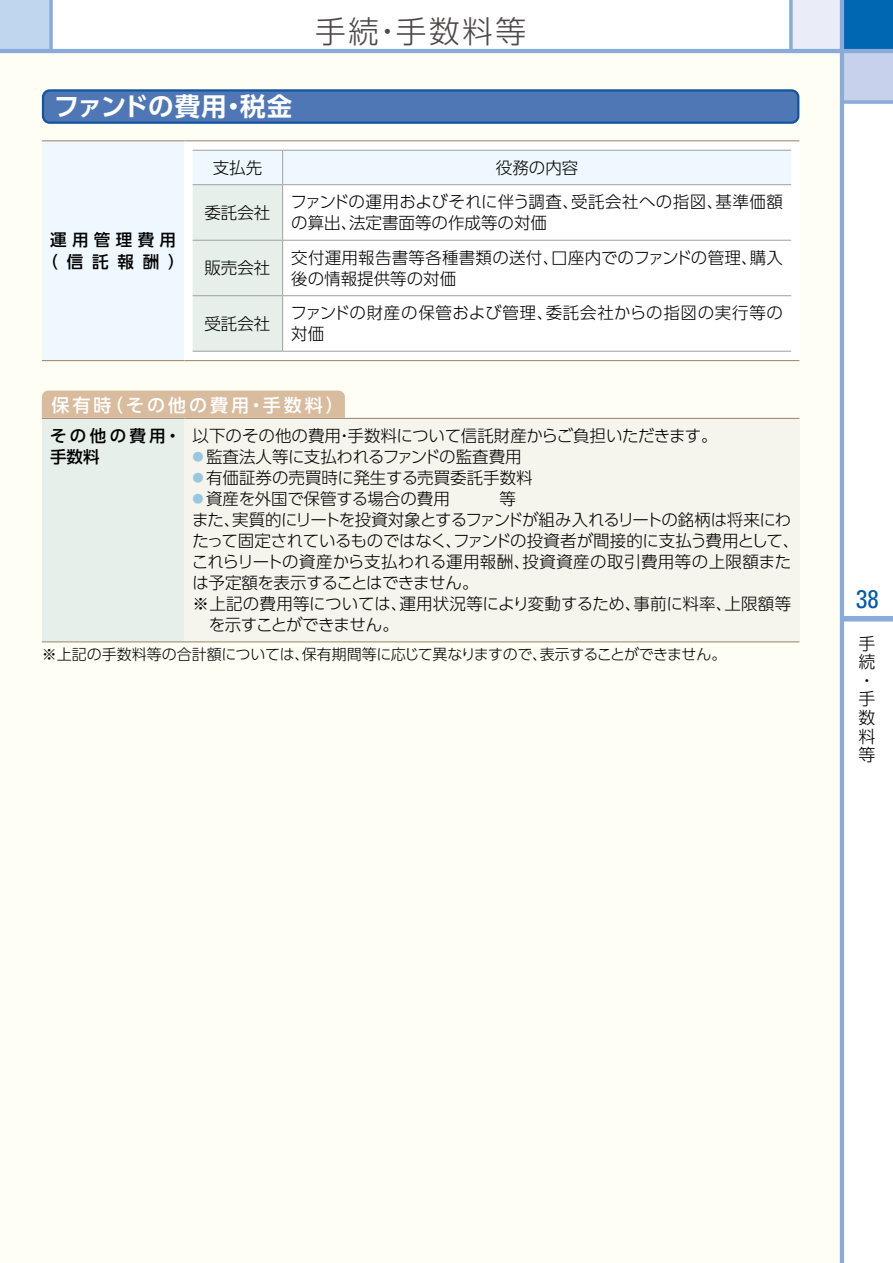
<style>
.page{position:relative;width:893px;height:1263px;background:#fff}
.page>*{position:absolute;margin:0;border:0;box-sizing:border-box;transform-origin:0 0}
.t1{font:300 30.75px "UD Shin Go Pro";letter-spacing:.08em;color:#4c4948}
.t2{font:700 25.5px "UD Shin Go Pro De";letter-spacing:-.015em;color:#fff}
.t3{font:condensed 25.5px "Univers";color:#005bac}
.t4{font:500 18px "UD Shin Go Pro";letter-spacing:.165em;color:#fff}
.t5{font:300 16.95px/18.6px "UD Shin Go Pro";color:#000}
.t6{font:300 16.5px/21px "UD Shin Go Pro";color:#000}
.t7{font:300 16.5px "UD Shin Go Pro";letter-spacing:-.03em;color:#000}
.t8{font:300 16.5px "UD Shin Go Pro";letter-spacing:-.055em;color:#000}
.t9{font:300 16.5px "UD Shin Go Pro";letter-spacing:.025em;color:#000}
.t10{font:300 16.5px/21px "UD Shin Go Pro";letter-spacing:.04em;color:#000}
.t11{font:300 16.5px "UD Shin Go Pro";letter-spacing:-.02em;color:#000}
.t12{font:500 16.5px/21px "UD Shin Go Pro";letter-spacing:.325em;color:#000;text-align:center}
.t13{font:300 16.5px "UD Shin Go Pro";letter-spacing:-.04em;color:#000}
.t14{font:500 16.5px/21px "UD Shin Go Pro";letter-spacing:.205em;color:#000}
.t15{font:300 15px "UD Shin Go Pro";letter-spacing:-.02em;color:#000}
.s1{font-size:11.25px;color:#9ac7e0}
</style>
<div class="page">
<div style="left:0;top:51px;width:842px;height:1212px;background:#fffef5"></div>
<div style="left:0;top:0;width:51px;height:51px;background:#c0d6ef"></div>
<div style="left:842px;top:51px;width:51px;height:51px;background:#c7d1eb"></div>
<div style="left:791px;top:0;width:51px;height:51px;background:#eaedf7"></div>
<div style="left:842px;top:0;width:51px;height:51px;background:#0067b3"></div>
<hr style="left:0;top:49px;width:893px;height:4px;background:#88abda">
<svg style="left:844px;top:100px;width:49px;height:4px"></svg>
<svg style="left:49px;top:0;width:4px;height:49px"></svg>
<svg style="left:789px;top:0;width:4px;height:49px"></svg>
<hr style="left:840px;top:0;width:4px;height:1263px;background:#88abda">
<div style="left:842px;top:616px;width:51px;height:5px;background:#88abda"></div>
<div style="left:43px;top:90px;width:755px;height:33px;background:#4f77b5;border-radius:7px"></div>
<div style="left:42px;top:89px;width:757px;height:35px;border:2px solid #11559e;border-radius:7px"></div>
<div style="left:42px;top:141px;width:142px;height:220px;background:#eff8fe"></div>
<div style="left:184px;top:141px;width:615px;height:220px;background:#fff"></div>
<div style="left:42px;top:418px;width:142px;height:224px;background:#e7efeb"></div>
<div style="left:184px;top:418px;width:615px;height:224px;background:#f6f5ed"></div>
<hr style="left:42px;top:140px;width:142px;height:1px;background:#9d8771">
<hr style="left:184px;top:140px;width:615px;height:1px;background:#9d8771">
<hr style="left:42px;top:641px;width:142px;height:1px;background:#9d8771">
<hr style="left:184px;top:641px;width:615px;height:1px;background:#9d8771">
<hr style="left:42px;top:360px;width:142px;height:1px;background:#9d8771">
<hr style="left:184px;top:360px;width:615px;height:1px;background:#9d8771">
<hr style="left:42px;top:418px;width:142px;height:1px;background:#9d8771">
<hr style="left:184px;top:418px;width:615px;height:1px;background:#9d8771">
<svg style="left:193px;top:151px;width:598px;height:200px"></svg>
<hr style="left:193px;top:150px;width:90px;height:1px;background:#9fa0a0">
<hr style="left:283px;top:150px;width:508px;height:1px;background:#9fa0a0">
<hr style="left:282px;top:151px;width:1px;height:33px;background:#9fa0a0">
<hr style="left:193px;top:184px;width:90px;height:1px;background:#9fa0a0">
<hr style="left:283px;top:184px;width:508px;height:1px;background:#9fa0a0">
<hr style="left:282px;top:185px;width:1px;height:55px;background:#9fa0a0">
<hr style="left:193px;top:240px;width:90px;height:1px;background:#9fa0a0">
<hr style="left:283px;top:240px;width:508px;height:1px;background:#9fa0a0">
<hr style="left:282px;top:241px;width:1px;height:54px;background:#9fa0a0">
<hr style="left:193px;top:295px;width:90px;height:1px;background:#9fa0a0">
<hr style="left:283px;top:295px;width:508px;height:1px;background:#9fa0a0">
<hr style="left:282px;top:296px;width:1px;height:55px;background:#9fa0a0">
<hr style="left:193px;top:351px;width:90px;height:1px;background:#9fa0a0">
<hr style="left:283px;top:351px;width:508px;height:1px;background:#9fa0a0">
<div style="left:42px;top:391px;width:303px;height:27px;background:#d9bb9e"></div>
<h2 class="t2" style="left:54px;top:86px;width:240px">ファンドの費用・税金</h2>
<h1 class="t1" style="left:315px;top:6px;width:213px">手続・手数料等</h1>
<p class="t12" style="left:41px;top:229px;width:145px">運用管理費用（信託報酬）</p>
<p class="t6" style="left:213px;top:156px;width:51px">支払先</p>
<p class="t6" style="left:496px;top:156px;width:84px">役務の内容</p>
<p class="t6" style="left:204px;top:201px;width:67px">委託会社</p>
<p class="t6" style="left:290px;top:191px;width:494px">ファンドの運用およびそれに伴う調査、受託会社への指図、基準価額の算出、法定書面等の作成等の対価</p>
<p class="t6" style="left:204px;top:257px;width:67px">販売会社</p>
<p class="t6" style="left:291px;top:246px;width:493px">交付運用報告書等各種書類の送付、口座内でのファンドの管理、購入後の情報提供等の対価</p>
<p class="t6" style="left:204px;top:312px;width:67px">受託会社</p>
<p class="t10" style="left:290px;top:302px;width:494px">ファンドの財産の保管および管理、委託会社からの指図の実行等の対価</p>
<p class="t4" style="left:52px;top:390px;width:294px">保有時（その他の費用・手数料）</p>
<p class="t14" style="left:50px;top:425px;width:132px">その他の費用・手数料</p>
<p class="t6" style="left:193px;top:424px;width:526px">以下のその他の費用・手数料について信託財産からご負担いただきます。</p>
<p class="t11" style="left:193px;top:443px;width:331px"><span class="s1">●</span> 監査法人等に支払われるファンドの監査費用</p>
<p class="t6" style="left:193px;top:466px;width:342px"><span class="s1">●</span> 有価証券の売買時に発生する売買委託手数料</p>
<p class="t6" style="left:193px;top:487px;width:325px"><span class="s1">●</span> 資産を外国で保管する場合の費用　　　等</p>
<p class="t8" style="left:192px;top:506px;width:601px">また、実質的にリートを投資対象とするファンドが組み入れるリートの銘柄は将来にわ</p>
<p class="t7" style="left:192px;top:527px;width:609px">たって固定されているものではなく、ファンドの投資者が間接的に支払う費用として、</p>
<p class="t9" style="left:192px;top:548px;width:601px">これらリートの資産から支払われる運用報酬、投資資産の取引費用等の上限額また</p>
<p class="t7" style="left:192px;top:569px;width:288px">は予定額を表示することはできません。</p>
<p class="t6" style="left:193px;top:593px;width:600px">※上記の費用等については、運用状況等により変動するため、事前に料率、上限額等</p>
<p class="t13" style="left:209px;top:611px;width:192px">を示すことができません。</p>
<p class="t15" style="left:42px;top:642px;width:686px">※上記の手数料等の合計額については、保有期間等に応じて異なりますので、表示することができません。</p>
<h2 class="t3" style="left:856px;top:582px;width:24px">38</h2>
<p class="t5" style="left:858px;top:633px;width:18px">手続・手数料等</p>
</div>
